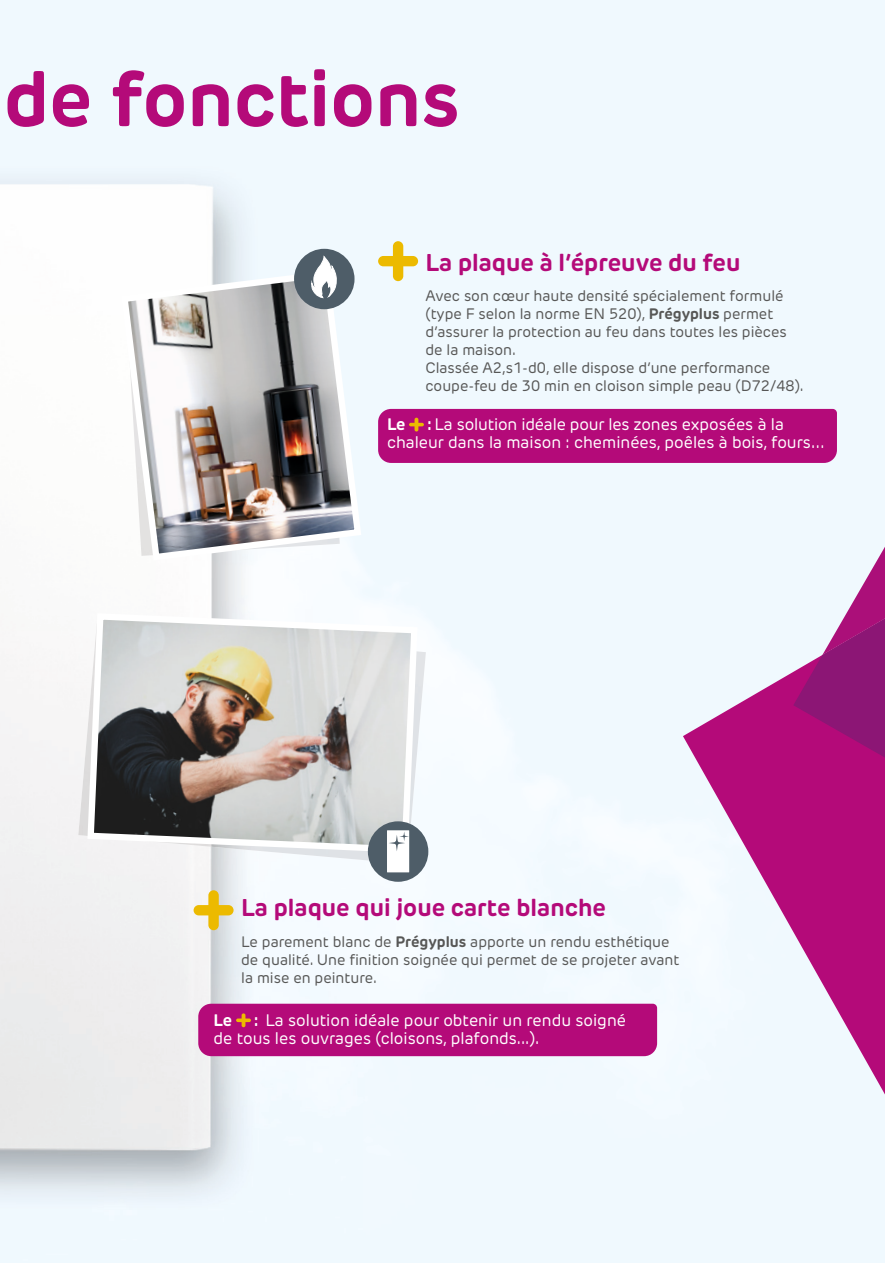
<style>
.page{position:relative;width:885px;height:1263px;background:#fff}
.page>*{position:absolute;margin:0;border:0;box-sizing:border-box;transform-origin:0 0}
.t1{font:700 76.8px "New Rubrik Edge";color:#b40a79}
.t2{font:700 24px "New Rubrik Edge";color:#b40a79}
.t3{font:16.5px/18px "New Rubrik Edge";color:#fff}
.t4{font:700 16.5px "New Rubrik Edge";color:#fff}
.t5{font:15px/18px "New Rubrik Edge";color:#575756}
.s1{font-weight:700}
</style>
<div class="page">
<img style="left:0;top:0;width:416px;height:315px">
<div style="left:780px;top:0;width:104px;height:618px;background:#f0f9fe"></div>
<img style="left:211px;top:564px;width:102px;height:46px">
<img style="left:208px;top:864px;width:156px;height:399px">
<svg style="left:682px;top:618px;width:202px;height:476px;fill:#f0f9fe"></svg>
<img style="left:822px;top:547px;width:62px;height:71px">
<svg style="left:793px;top:618px;width:91px;height:140px;background:#a43188"></svg>
<div style="left:198px;top:1004px;width:459px;height:52px;background:#b40a79"></div>
<img style="left:118px;top:267px;width:247px;height:297px">
<img style="left:78px;top:623px;width:348px;height:241px">
<svg style="left:84px;top:610px;width:337px;height:246px"></svg>
<div style="left:294px;top:249px;width:60px;height:60px;background:#4e5d68;border-radius:50%"></div>
<div style="left:368px;top:821px;width:60px;height:61px;background:#4e5d68;border-radius:50%"></div>
<svg style="left:311px;top:256px;width:26px;height:42px"></svg>
<svg style="left:378px;top:241px;width:40px;height:40px"></svg>
<svg style="left:193px;top:890px;width:40px;height:40px"></svg>
<svg style="left:387px;top:830px;width:22px;height:42px"></svg>
<div style="left:378px;top:409px;width:458px;height:54px;background:#b40a79"></div>
<h1 class="t1" style="left:4px;top:51px;width:457px">de fonctions</h1>
<h2 class="t2" style="left:425px;top:248px;width:316px">La plaque à l’épreuve du feu</h2>
<p class="t5" style="left:425px;top:287px;width:380px">Avec son cœur haute densité spécialement formulé (type F selon la norme EN 520), <span class="s1">Prégyplus</span> permet d’assurer la protection au feu dans toutes les pièces de la maison.<br>Classée A2,s1-d0, elle dispose d’une performance coupe-feu de 30 min en cloison simple peau (D72/48).</p>
<p class="t3" style="left:387px;top:415px;width:438px;text-align:center"><span class="s1">:</span> La solution idéale pour les zones exposées à la<br>chaleur dans la maison : cheminées, poêles à bois, fours…</p>
<p class="t4" style="left:387px;top:414px;width:20px">Le</p>
<h2 class="t2" style="left:241px;top:892px;width:366px">La plaque qui joue carte blanche</h2>
<p class="t5" style="left:241px;top:932px;width:439px">Le parement blanc de <span class="s1">Prégyplus</span> apporte un rendu esthétique de qualité. Une finition soignée qui permet de se projeter avant la mise en peinture.</p>
<p class="t3" style="left:213px;top:1011px;width:414px;text-indent:41px"><span class="s1">:</span> La solution idéale pour obtenir un rendu soigné de tous les ouvrages (cloisons, plafonds...).</p>
<p class="t4" style="left:213px;top:1009px;width:20px">Le</p>
</div>
